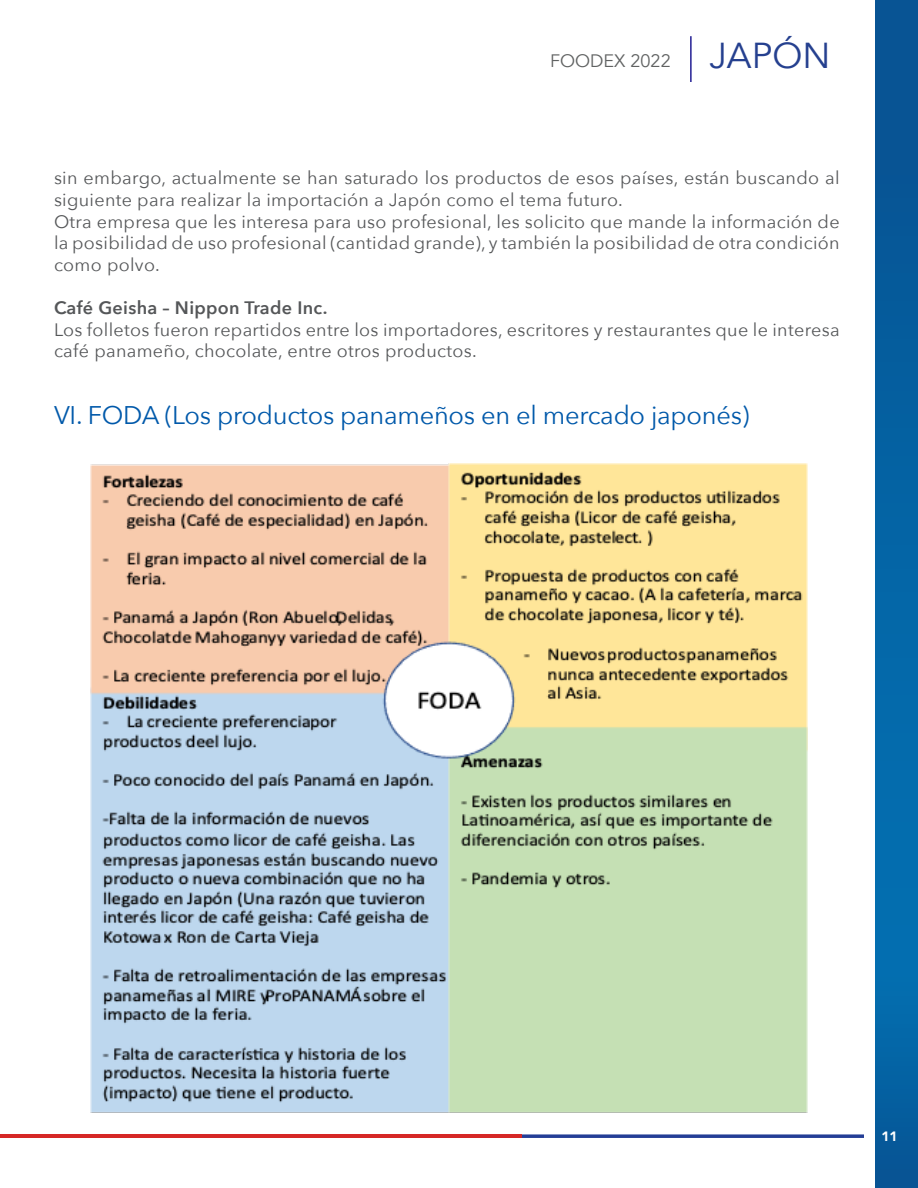
<style>
.page{position:relative;width:918px;height:1188px;background:#fff}
.page>*{position:absolute;margin:0;border:0;box-sizing:border-box;transform-origin:0 0}
.t1{font:25.5px "Avenir Next";letter-spacing:-.01em;color:#0059aa}
.t2{font:18px/21.6px "Avenir Next";letter-spacing:.02em;color:#555759}
.t3{font:600 18px "Avenir Next";letter-spacing:.02em;color:#555759}
.t4{font:18px "Avenir";color:#606262}
.t5{font:900 13.5px "Avenir";color:#fff}
.s1{font-size:36px;color:#25408f}
</style>
<div class="page">
<svg style="left:875px;top:0;width:43px;height:1188px;background:#0461a2"></svg>
<svg style="left:522px;top:1134px;width:342px;height:4px"></svg>
<hr style="left:0;top:1134px;width:522px;height:4px;background:#d62726">
<hr style="left:690px;top:36px;width:2px;height:46px;background:#231f94">
<img style="left:91px;top:464px;width:717px;height:649px">
<p class="t4" style="left:550px;top:50px;width:282px">FOODEX 2022 <span class="s1">JAPÓN</span></p>
<p class="t2" style="left:54px;top:166px;width:787px">sin embargo, actualmente se han saturado los productos de esos países, están buscando al siguiente para realizar la importación a Japón como el tema futuro.<br>Otra empresa que les interesa para uso profesional, les solicito que mande la información de la posibilidad de uso profesional (cantidad grande), y también la posibilidad de otra condición como polvo.</p>
<p class="t3" style="left:54px;top:292px;width:275px">Café Geisha – Nippon Trade Inc.</p>
<p class="t2" style="left:54px;top:318px;width:787px">Los folletos fueron repartidos entre los importadores, escritores y restaurantes que le interesa café panameño, chocolate, entre otros productos.</p>
<h1 class="t1" style="left:54px;top:393px;width:697px">VI. FODA (Los productos panameños en el mercado japonés)</h1>
<p class="t5" style="left:882px;top:1125px;width:17px">11</p>
</div>
